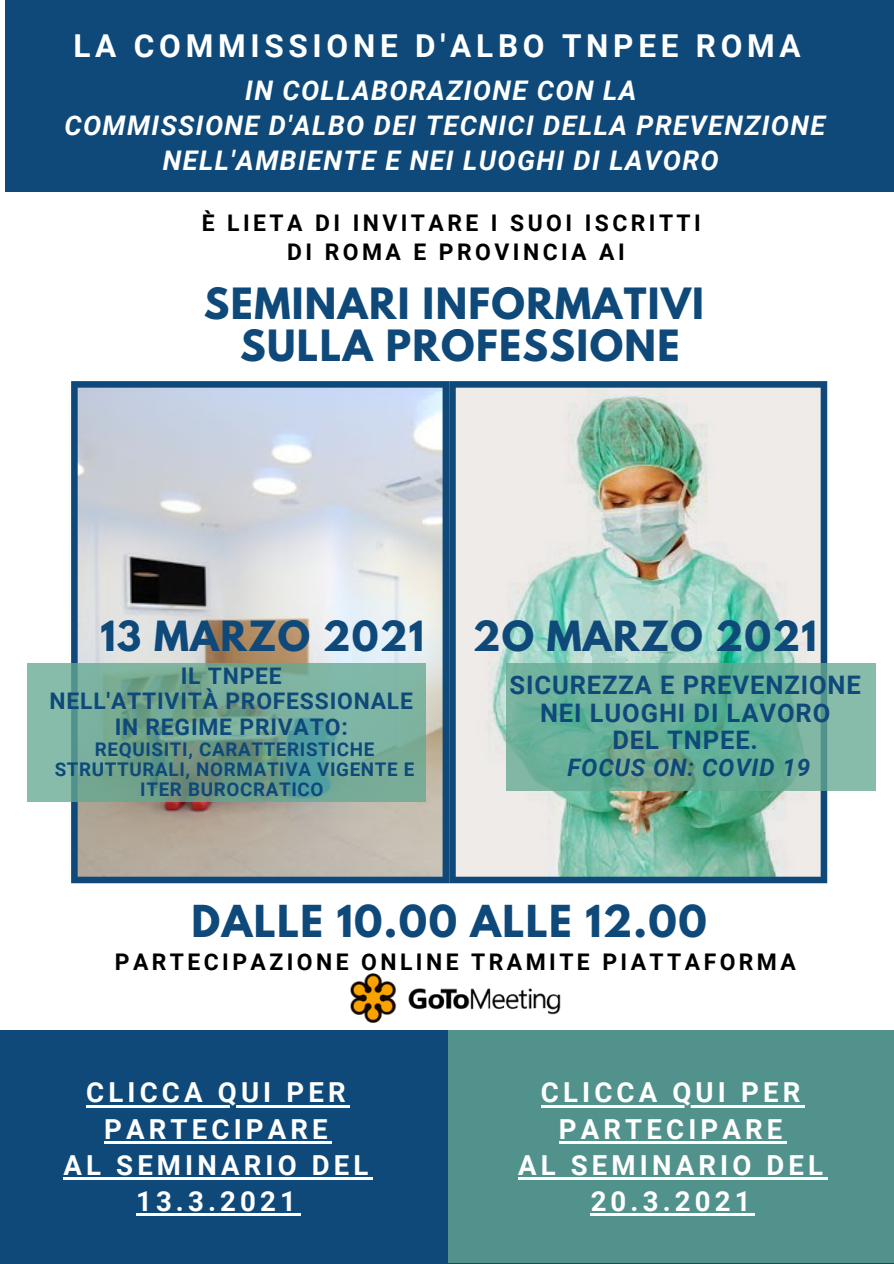
<style>
.page{position:relative;width:894px;height:1264px;background:#fff}
.page>*{position:absolute;margin:0;border:0;box-sizing:border-box;transform-origin:0 0}
.t1{font:700 39px "League Spartan";letter-spacing:.035em;color:#0e497a}
.t2{font:700 38.1px "League Spartan";letter-spacing:.035em;color:#0e497a}
.t3{font:700 36.9px "League Spartan";letter-spacing:.035em;color:#0e497a}
.t4{font:700 31.5px "Roboto";letter-spacing:.15em;color:#fff}
.t5{font:700 27.6px/36.2px "Roboto";letter-spacing:.15em;color:#fff;text-align:center}
.t6{font:italic 700 27px/35px "Roboto";letter-spacing:.05em;color:#fff;text-align:center}
.t7{font:700 25.5px "Roboto";letter-spacing:.035em;color:#0e497a}
.t8{font:italic 700 24.15px "Roboto";letter-spacing:.035em;color:#0e497a}
.t9{font:700 22.95px "Roboto";letter-spacing:.15em;color:#000}
.t10{font:700 22.8px "Roboto";letter-spacing:.035em;color:#0e497a}
.t11{font:700 18.75px/20.1px "Roboto";letter-spacing:.035em;color:#0e497a;text-align:center}
</style>
<div class="page">
<div style="left:0;top:1030px;width:893px;height:233px;background:#0e497a"></div>
<img style="left:350px;top:973px;width:211px;height:49px">
<svg style="left:71px;top:381px;width:378px;height:502px;background:#bdc1c5"></svg>
<img style="left:449px;top:381px;width:378px;height:502px">
<svg style="left:27px;top:663px;width:399px;height:138px;background:#75a997"></svg>
<svg style="left:506px;top:663px;width:369px;height:127px;background:#6eb09a"></svg>
<hr style="left:86px;top:1105px;width:264px;height:2px;background:#fff">
<hr style="left:104px;top:1141px;width:228px;height:2px;background:#fff">
<hr style="left:63px;top:1177px;width:309px;height:2px;background:#fff">
<hr style="left:136px;top:1213px;width:164px;height:3px;background:#fff">
<div style="left:448px;top:1030px;width:445px;height:232px;background:#51938c"></div>
<div style="left:5px;top:0;width:888px;height:191px;background:#0e497a"></div>
<hr style="left:541px;top:1105px;width:263px;height:2px;background:#fff">
<hr style="left:558px;top:1141px;width:228px;height:2px;background:#fff">
<hr style="left:518px;top:1177px;width:309px;height:2px;background:#fff">
<hr style="left:590px;top:1213px;width:164px;height:3px;background:#fff">
<p class="t4" style="left:73px;top:27px;width:728px">LA COMMISSIONE D'ALBO TNPEE ROMA</p>
<p class="t6" style="left:245px;top:73px;width:392px">IN COLLABORAZIONE CON LA</p>
<p class="t6" style="left:64px;top:108px;width:762px">COMMISSIONE D'ALBO DEI TECNICI DELLA PREVENZIONE<br>NELL'AMBIENTE E NEI LUOGHI DI LAVORO</p>
<p class="t9" style="left:202px;top:209px;width:500px">È LIETA DI INVITARE I SUOI ISCRITTI</p>
<p class="t9" style="left:287px;top:239px;width:339px">DI ROMA E PROVINCIA AI</p>
<p class="t2" style="left:204px;top:284px;width:501px">SEMINARI INFORMATIVI</p>
<p class="t2" style="left:240px;top:326px;width:440px">SULLA PROFESSIONE</p>
<p class="t3" style="left:100px;top:618px;width:325px">13 MARZO 2021</p>
<p class="t3" style="left:472px;top:618px;width:345px">2O MARZO 2021</p>
<p class="t10" style="left:181px;top:663px;width:103px">IL TNPEE</p>
<p class="t10" style="left:50px;top:688px;width:365px">NELL'ATTIVITÀ PROFESSIONALE</p>
<p class="t10" style="left:115px;top:713px;width:234px">IN REGIME PRIVATO:</p>
<p class="t11" style="left:55px;top:739px;width:361px">REQUISITI, CARATTERISTICHE<br>STRUTTURALI, NORMATIVA VIGENTE E<br>ITER BUROCRATICO</p>
<p class="t7" style="left:509px;top:670px;width:352px">SICUREZZA E PREVENZIONE</p>
<p class="t7" style="left:540px;top:698px;width:292px">NEI LUOGHI DI LAVORO</p>
<p class="t7" style="left:612px;top:725px;width:147px">DEL TNPEE.</p>
<p class="t8" style="left:567px;top:753px;width:244px">FOCUS ON: COVID 19</p>
<p class="t1" style="left:191px;top:901px;width:516px">DALLE 10.00 ALLE 12.00</p>
<p class="t9" style="left:115px;top:948px;width:682px">PARTECIPAZIONE ONLINE TRAMITE PIATTAFORMA</p>
<p class="t5" style="left:86px;top:1074px;width:261px">CLICCA QUI PER<br>PARTECIPARE</p>
<p class="t5" style="left:63px;top:1147px;width:306px">AL SEMINARIO DEL<br>13.3.2021</p>
<p class="t5" style="left:541px;top:1074px;width:261px">CLICCA QUI PER<br>PARTECIPARE</p>
<p class="t5" style="left:518px;top:1147px;width:306px">AL SEMINARIO DEL<br>20.3.2021</p>
</div>
